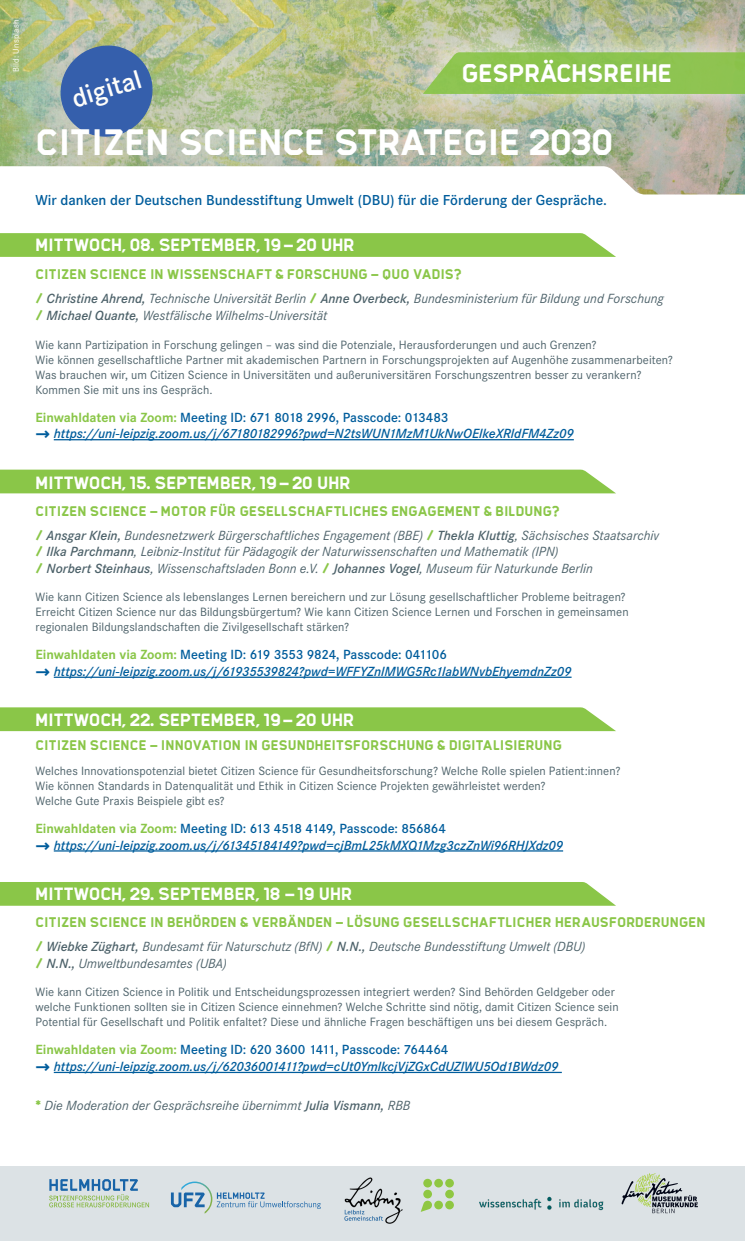
<style>
.page{position:relative;width:745px;height:1241px;background:#fff}
.page>*{position:absolute;margin:0;border:0;box-sizing:border-box;transform-origin:0 0}
.t1{font:700 36.25px "Hermann";letter-spacing:-.005em;color:#fff}
.t2{font:600 27.5px "Corporate S";color:#fffefa}
.t3{font:700 25px "Hermann";color:#fff}
.Fließtext{font:700 17.5px "Hermann";color:#fff}
.t4{font:600 15px "Corporate S";color:#005d9c}
.Fließtext-2{font:italic 13.75px/17.1px "Corporate S";color:#4d626a}
.Fließtext-3{font:italic 600 13.75px/16.5px "Corporate S";letter-spacing:-.005em;color:#005d9c}
.Fließtext-4{font:700 13.75px "Hermann";letter-spacing:.005em;color:#8ac648}
.Fließtext-5{font:12.5px/15px "Corporate S";letter-spacing:.005em;color:#4d626a}
.t5{font:8.75px "Corporate S";letter-spacing:.02em;color:#fff}
.s1{font-family:"Hermann";font-weight:700;font-style:normal;color:#8ac648}
.s2{font-weight:600}
.s3{font-weight:700;font-style:normal;color:#8ac648}
.s4{font-style:normal}
.s5{font-family:"Hermann";font-weight:700;font-style:normal}
</style>
<div class="page">
<div style="left:0;top:1165px;width:744px;height:75px;background:#dce2e5"></div>
<svg style="left:171px;top:1181px;width:149px;height:32px"></svg>
<svg style="left:621px;top:1173px;width:76px;height:39px"></svg>
<img style="left:479px;top:1196px;width:125px;height:15px">
<img style="left:344px;top:1177px;width:59px;height:47px">
<div style="left:423px;top:1178px;width:8px;height:9px;background:#8fc742;border-radius:50%"></div>
<div style="left:434px;top:1178px;width:8px;height:9px;background:#8fc742;border-radius:50%"></div>
<div style="left:445px;top:1178px;width:8px;height:9px;background:#8fc742;border-radius:50%"></div>
<div style="left:423px;top:1189px;width:8px;height:9px;background:#8fc742;border-radius:50%"></div>
<div style="left:445px;top:1189px;width:8px;height:9px;background:#8fc742;border-radius:50%"></div>
<div style="left:434px;top:1200px;width:8px;height:9px;background:#8fc742;border-radius:50%"></div>
<div style="left:445px;top:1200px;width:8px;height:9px;background:#8fc742;border-radius:50%"></div>
<svg style="left:421px;top:1200px;width:11px;height:11px"></svg>
<svg style="left:49px;top:1179px;width:100px;height:28px"></svg>
<img style="left:0;top:0;width:744px;height:194px">
<div style="left:395px;top:19px;width:349px;height:108px;background:#fff;opacity:.9"></div>
<svg style="left:422px;top:52px;width:322px;height:42px;background:#90c455"></svg>
<svg style="left:55px;top:40px;width:103px;height:102px;background:#6583a7"></svg>
<div style="left:0;top:882px;width:615px;height:23px;background:#8ac648"></div>
<div style="left:0;top:707px;width:615px;height:24px;background:#8ac648"></div>
<div style="left:0;top:469px;width:615px;height:24px;background:#8ac648"></div>
<svg style="left:0;top:233px;width:615px;height:24px;background:#8dc74d"></svg>
<hr style="left:54px;top:439px;width:519px;height:1px;background:#005d9c">
<hr style="left:54px;top:676px;width:517px;height:1px;background:#005d9c">
<hr style="left:54px;top:850px;width:508px;height:1px;background:#005d9c">
<hr style="left:54px;top:1071px;width:507px;height:1px;background:#005d9c">
<p class="t5" style="left:10px;top:72px;width:54px;rotate:-90deg">Bild: Unsplash</p>
<p class="t2" style="left:67px;top:81px;width:73px;rotate:-17deg">digital</p>
<p class="t3" style="left:461px;top:59px;width:212px">GESPRÄCHSREIHE</p>
<p class="t1" style="left:35px;top:122px;width:578px">CITIZEN SCIENCE STRATEGIE 2030</p>
<p class="t4" style="left:35px;top:189px;width:572px">Wir danken der Deutschen Bundesstiftung Umwelt (DBU) für die Förderung der Gespräche.</p>
<p class="Fließtext" style="left:35px;top:235px;width:321px">MITTWOCH, 08. SEPTEMBER, 19 – 20 UHR</p>
<p class="Fließtext-4" style="left:35px;top:266px;width:427px">CITIZEN SCIENCE IN WISSENSCHAFT &amp; FORSCHUNG – QUO VADIS?</p>
<p class="Fließtext-2" style="left:35px;top:290px;width:629px"><span class="s1">/</span> <span class="s2">Christine Ahrend,</span> Technische Universität Berlin <span class="s1">/</span> <span class="s2">Anne Overbeck,</span> Bundesministerium für Bildung und Forschung <span class="s1">/</span> <span class="s2">Michael Quante,</span> Westfälische Wilhelms-Universität</p>
<p class="Fließtext-5" style="left:35px;top:336px;width:638px">Wie kann Partizipation in Forschung gelingen – was sind die Potenziale, Herausforderungen und auch Grenzen?<br>Wie können gesellschaftliche Partner mit akademischen Partnern in Forschungsprojekten auf Augenhöhe zusammenarbeiten?<br>Was brauchen wir, um Citizen Science in Universitäten und außeruniversitären Forschungszentren besser zu verankern?<br>Kommen Sie mit uns ins Gespräch.</p>
<p class="Fließtext-3" style="left:35px;top:408px;width:539px"><span class="s3">Einwahldaten via Zoom:</span> <span class="s4">Meeting ID: 671 8018 2996, Passcode: 013483<br></span><span class="s5">∫</span> https://uni-leipzig.zoom.us/j/67180182996?pwd=N2tsWUN1MzM1UkNwOElkeXRldFM4Zz09</p>
<p class="Fließtext" style="left:35px;top:472px;width:316px">MITTWOCH, 15. SEPTEMBER, 19 – 20 UHR</p>
<p class="Fließtext-4" style="left:35px;top:503px;width:525px">CITIZEN SCIENCE – MOTOR FÜR GESELLSCHAFTLICHES ENGAGEMENT &amp; BILDUNG?</p>
<p class="Fließtext-2" style="left:35px;top:526px;width:624px;line-height:16.5px"><span class="s1">/</span> <span class="s2">Ansgar Klein,</span> Bundesnetzwerk Bürgerschaftliches Engagement (BBE) <span class="s1">/</span> <span class="s2">Thekla Kluttig</span>, Sächsisches Staatsarchiv <span class="s1">/</span> <span class="s2">Ilka Parchmann</span>, Leibniz-Institut für Pädagogik der Naturwissenschaften und Mathematik (IPN)<br><span class="s1">/</span> <span class="s2">Norbert Steinhaus</span>, Wissenschaftsladen Bonn e.V. <span class="s1">/</span> <span class="s2">Johannes Vogel</span>, Museum für Naturkunde Berlin</p>
<p class="Fließtext-5" style="left:35px;top:589px;width:594px">Wie kann Citizen Science als lebenslanges Lernen bereichern und zur Lösung gesellschaftlicher Probleme beitragen?<br>Erreicht Citizen Science nur das Bildungsbürgertum? Wie kann Citizen Science Lernen und Forschen in gemeinsamen regionalen Bildungslandschaften die Zivilgesellschaft stärken?</p>
<p class="Fließtext-3" style="left:35px;top:646px;width:537px"><span class="s3">Einwahldaten via Zoom:</span> <span class="s4">Meeting ID: 619 3553 9824, Passcode: 041106<br></span><span class="s5">∫</span> https://uni-leipzig.zoom.us/j/61935539824?pwd=WFFYZnlMWG5Rc1labWNvbEhyemdnZz09</p>
<p class="Fließtext" style="left:35px;top:710px;width:320px">MITTWOCH, 22. SEPTEMBER, 19 – 20 UHR</p>
<p class="Fließtext-4" style="left:35px;top:737px;width:527px">CITIZEN SCIENCE – INNOVATION IN GESUNDHEITSFORSCHUNG &amp; DIGITALISIERUNG</p>
<p class="Fließtext-5" style="left:35px;top:762px;width:586px">Welches Innovationspotenzial bietet Citizen Science für Gesundheitsforschung? Welche Rolle spielen Patient:innen?<br>Wie können Standards in Datenqualität und Ethik in Citizen Science Projekten gewährleistet werden?<br>Welche Gute Praxis Beispiele gibt es?</p>
<p class="Fließtext-3" style="left:35px;top:819px;width:529px"><span class="s3">Einwahldaten via Zoom:</span> <span class="s4">Meeting ID: 613 4518 4149, Passcode: 856864<br></span><span class="s5">∫</span> https://uni-leipzig.zoom.us/j/61345184149?pwd=cjBmL25kMXQ1Mzg3czZnWi96RHJXdz09</p>
<p class="Fließtext" style="left:35px;top:883px;width:318px">MITTWOCH, 29. SEPTEMBER, 18 – 19 UHR</p>
<p class="Fließtext-4" style="left:35px;top:914px;width:671px">CITIZEN SCIENCE IN BEHÖRDEN &amp; VERBÄNDEN – LÖSUNG GESELLSCHAFTLICHER HERAUSFORDERUNGEN</p>
<p class="Fließtext-2" style="left:35px;top:937px;width:551px"><span class="s1">/</span> <span class="s2">Wiebke Züghart,</span> Bundesamt für Naturschutz (BfN) <span class="s1">/</span> <span class="s2">N.N.,</span> Deutsche Bundesstiftung Umwelt (DBU) <span class="s1">/</span> <span class="s2">N.N.,</span> Umweltbundesamtes (UBA)</p>
<p class="Fließtext-5" style="left:35px;top:984px;width:584px">Wie kann Citizen Science in Politik und Entscheidungsprozessen integriert werden? Sind Behörden Geldgeber oder welche Funktionen sollten sie in Citizen Science einnehmen? Welche Schritte sind nötig, damit Citizen Science sein<br>Potential für Gesellschaft und Politik enfaltet? Diese und ähnliche Fragen beschäftigen uns bei diesem Gespräch.</p>
<p class="Fließtext-3" style="left:35px;top:1041px;width:524px"><span class="s3">Einwahldaten via Zoom:</span> <span class="s4">Meeting ID: 620 3600 1411, Passcode: 764464<br></span><span class="s5">∫</span> https://uni-leipzig.zoom.us/j/62036001411?pwd=cUt0YmlkcjVjZGxCdUZlWU5Od1BWdz09</p>
<p class="Fließtext-2" style="left:35px;top:1096px;width:376px"><span class="s1">*</span> Die Moderation der Gesprächsreihe übernimmt <span class="s2">Julia Vismann,</span> RBB</p>
</div>
